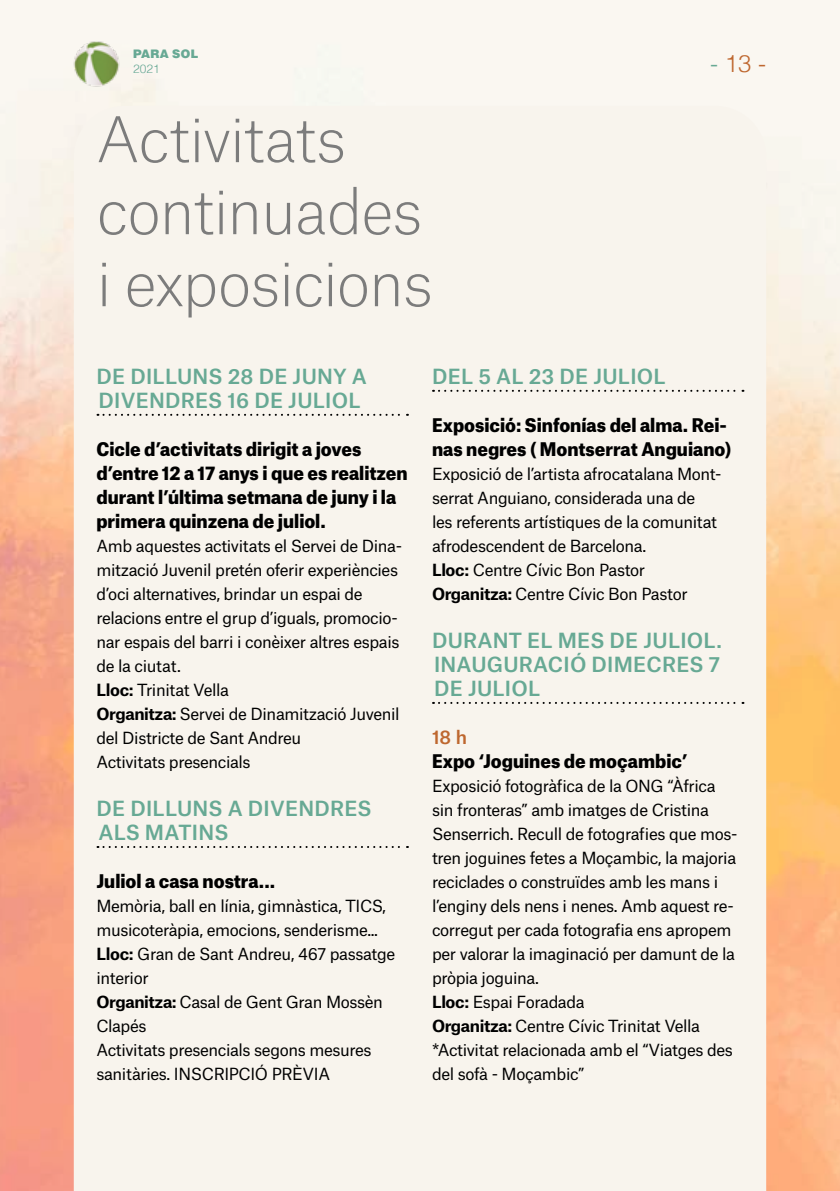
<style>
.page{position:relative;width:840px;height:1191px;background:#fff}
.page>*{position:absolute;margin:0;border:0;box-sizing:border-box;transform-origin:0 0}
.t1{font:100 60px/72px "Atlas Grotesk";letter-spacing:-.025em;color:#7c7c7c}
.t2{font:300 24px "Helvetica";color:#be672f}
.t3{font:500 20px/24px "Atlas Grotesk";letter-spacing:.01em;color:#67a994}
.t4{font:900 18px/24px "Atlas Grotesk";color:#000;scale:.94 1}
.t5{font:500 18px "Atlas Grotesk";color:#be672f}
.t6{font:16px/24px "Atlas Grotesk";letter-spacing:-.025em;color:#000}
.t7{font:900 12px "Helvetica BQ";letter-spacing:.02em;color:#67a994}
.t8{font:300 12px "Helvetica";color:#67a994}
.s1{color:#67a994}
.s2{font-weight:700}
</style>
<div class="page">
<img style="left:0;top:0;width:839px;height:1191px">
<div style="left:74px;top:106px;width:691px;height:1085px;background:#f8f4ed"></div>
<img style="left:52px;top:19px;width:88px;height:88px">
<svg style="left:97px;top:414px;width:311px;height:2px"></svg>
<svg style="left:97px;top:846px;width:311px;height:2px"></svg>
<svg style="left:433px;top:390px;width:310px;height:2px"></svg>
<svg style="left:433px;top:702px;width:310px;height:2px"></svg>
<p class="t7" style="left:133px;top:47px;width:67px">PARA SOL</p>
<p class="t8" style="left:133px;top:58px;width:28px">2021</p>
<h1 class="t1" style="left:96px;top:98px;width:338px">Activitats continuades i exposicions</h1>
<h2 class="t2" style="left:709px;top:43px;width:58px"><span class="s1">-</span> 13 -</h2>
<p class="t3" style="left:96px;top:362px;width:272px">DE DILLUNS 28 DE JUNY A<br>DIVENDRES 16 DE JULIOL</p>
<p class="t4" style="left:96px;top:435px;width:332px">Cicle d’activitats dirigit a joves d’entre 12 a 17 anys i que es realitzen durant l’última setmana de juny i la primera quinzena de juliol.</p>
<p class="t6" style="left:96px;top:532px;width:307px">Amb aquestes activitats el Servei de Dina&shy;mització Juvenil pretén oferir experiències d’oci alternatives, brindar un espai de relacions entre el grup d’iguals, promocio&shy;nar espais del barri i conèixer altres espais de la ciutat.<br><span class="s2">Lloc:</span> Trinitat Vella<br><span class="s2">Organitza:</span> Servei de Dinamització Juvenil del Districte de Sant Andreu<br>Activitats presencials</p>
<p class="t3" style="left:96px;top:794px;width:276px">DE DILLUNS A DIVENDRES<br>ALS MATINS</p>
<p class="t4" style="left:96px;top:867px;width:191px">Juliol a casa nostra...</p>
<p class="t6" style="left:96px;top:892px;width:300px">Memòria, ball en línia, gimnàstica, TICS, musicoteràpia, emocions, senderisme...<br><span class="s2">Lloc:</span> Gran de Sant Andreu, 467 passatge interior<br><span class="s2">Organitza:</span> Casal de Gent Gran Mossèn<br>Clapés<br>Activitats presencials segons mesures sanitàries. INSCRIPCIÓ PRÈVIA</p>
<p class="t3" style="left:432px;top:362px;width:235px">DEL 5 AL 23 DE JULIOL</p>
<p class="t4" style="left:432px;top:411px;width:319px">Exposició: Sinfonías del alma. Rei&shy;nas negres ( Montserrat Anguiano)</p>
<p class="t6" style="left:432px;top:460px;width:291px">Exposició de l’artista afrocatalana Mont&shy;serrat Anguiano, considerada una de<br>les referents artístiques de la comunitat afrodescendent de Barcelona.<br><span class="s2">Lloc:</span> Centre Cívic Bon Pastor <span class="s2">Organitza:</span> Centre Cívic Bon Pastor</p>
<p class="t3" style="left:432px;top:626px;width:291px;text-align:justify">DURANT EL MES DE JULIOL.<br>INAUGURACIÓ DIMECRES 7<br>DE JULIOL</p>
<p class="t5" style="left:432px;top:722px;width:36px">18 h</p>
<p class="t4" style="left:432px;top:747px;width:273px">Expo ‘Joguines de moçambic’</p>
<p class="t6" style="left:432px;top:772px;width:307px">Exposició fotogràfica de la ONG “Àfrica sin fronteras” amb imatges de Cristina Senserrich. Recull de fotografies que mos&shy;tren joguines fetes a Moçambic, la majoria reciclades o construïdes amb les mans i l’enginy dels nens i nenes. Amb aquest re&shy;corregut per cada fotografia ens apropem per valorar la imaginació per damunt de la pròpia joguina.<br><span class="s2">Lloc:</span> Espai Foradada<br><span class="s2">Organitza:</span> Centre Cívic Trinitat Vella *Activitat relacionada amb el “Viatges des del sofà - Moçambic”</p>
</div>
